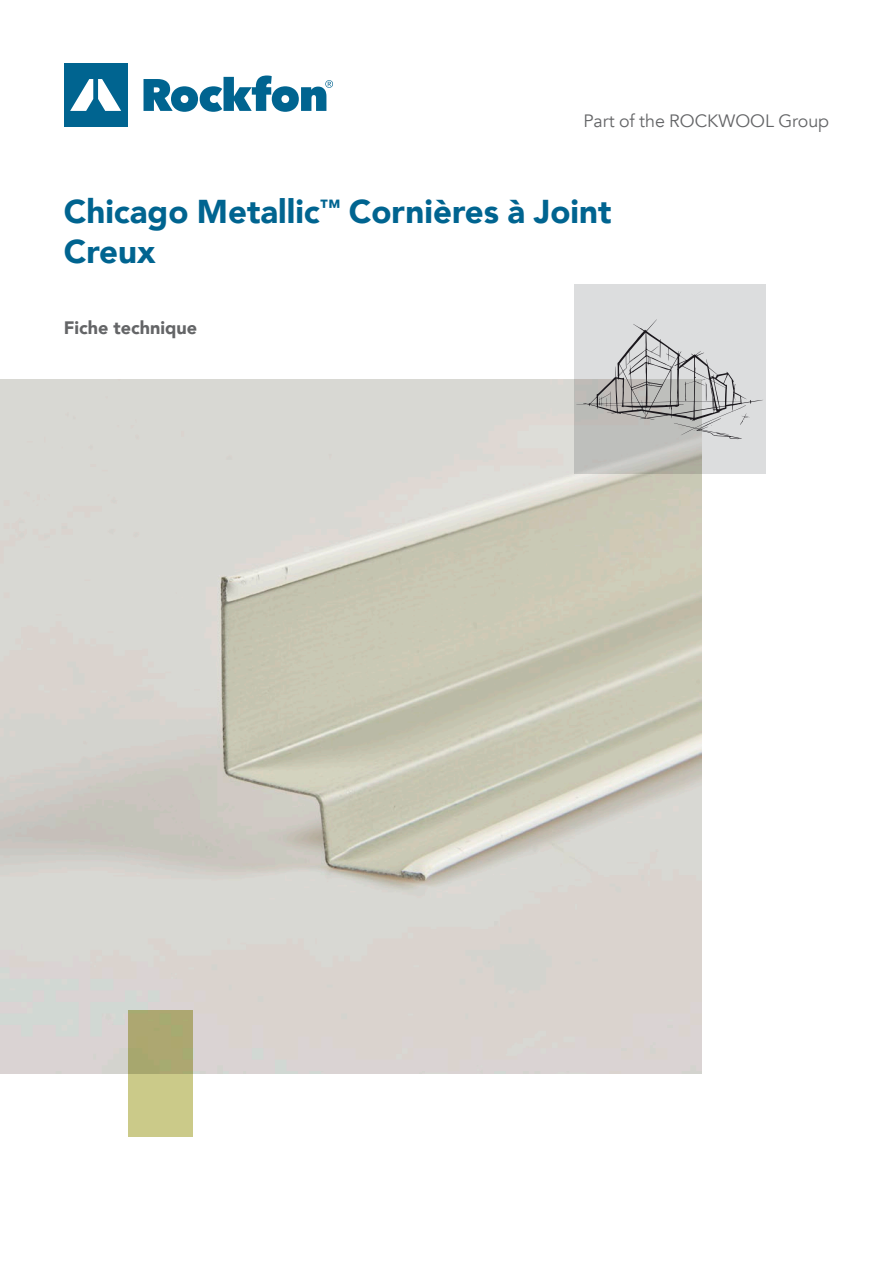
<style>
.page{position:relative;width:893px;height:1263px;background:#fff}
.page>*{position:absolute;margin:0;border:0;box-sizing:border-box;transform-origin:0 0}
.t1{font:900 33px/39.6px "Avenir";color:#006490}
.t2{font:900 18px "Avenir";color:#646567}
.t3{font:17.85px "Avenir";color:#646567}
</style>
<div class="page">
<img style="left:0;top:379px;width:702px;height:694px">
<svg style="left:144px;top:75px;width:189px;height:37px"></svg>
<div style="left:64px;top:63px;width:64px;height:64px;background:#006490"></div>
<svg style="left:70px;top:79px;width:51px;height:32px"></svg>
<svg style="left:574px;top:285px;width:191px;height:189px;background:#d2d2d1"></svg>
<svg style="left:576px;top:319px;width:187px;height:120px;background:#c3c3c3"></svg>
<svg style="left:128px;top:1010px;width:65px;height:126px;background:#bab87c"></svg>
<p class="t3" style="left:583px;top:110px;width:247px">Part of the ROCKWOOL Group</p>
<p class="t1" style="left:64px;top:191px;width:549px">Chicago Metallic<sup>™</sup> Cornières à Joint<br>Creux</p>
<p class="t2" style="left:64px;top:312px;width:135px">Fiche technique</p>
</div>
